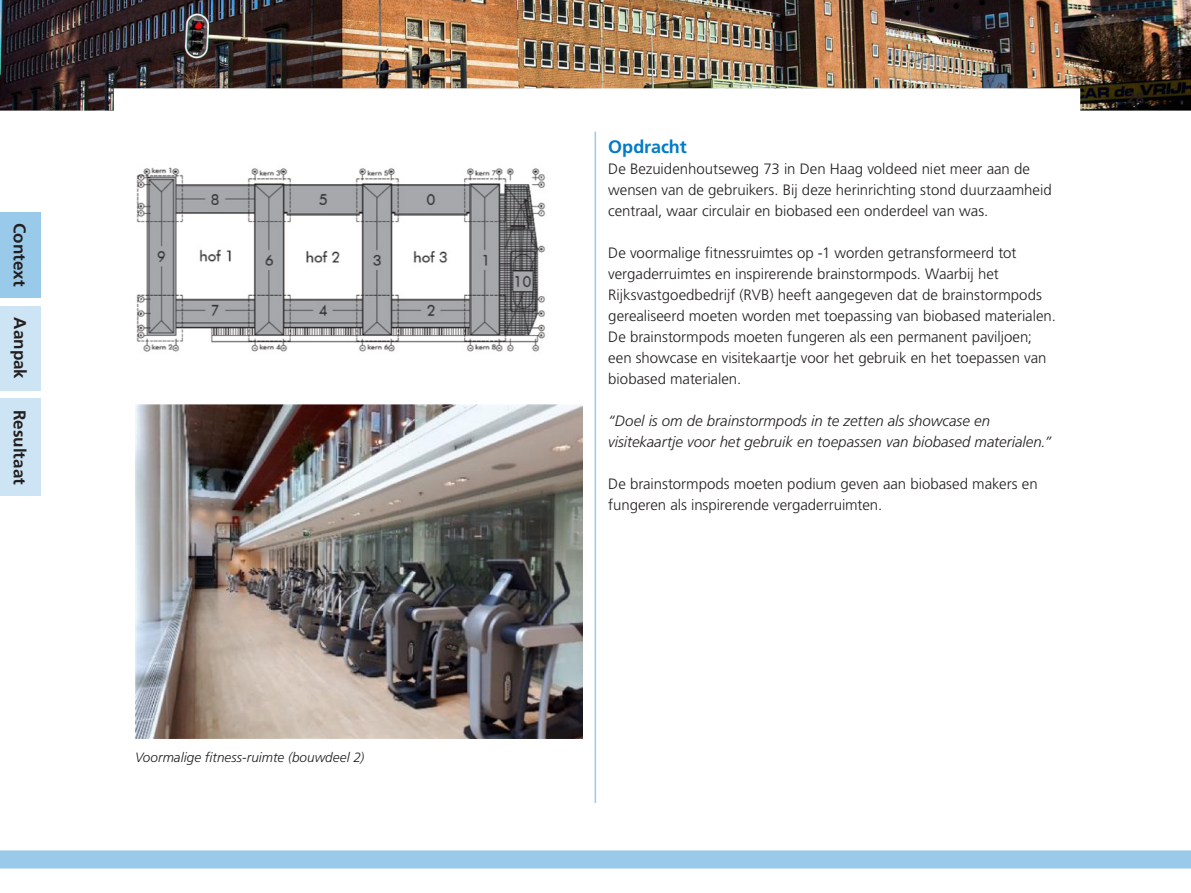
<style>
.page{position:relative;width:1191px;height:893px;background:#fff}
.page>*{position:absolute;margin:0;border:0;box-sizing:border-box;transform-origin:0 0}
.t1{font:700 18px "Frutiger LT Std";color:#007bc7}
.t2{font:700 16.95px "Frutiger LT Std";letter-spacing:-.005em;color:#231f20}
.t3{font:300 15px/21px "Frutiger LT Std";color:#231f20}
.t4{font:italic 300 15px/21px "Frutiger LT Std";color:#231f20}
.t5{font:700 15px "Frutiger LT Std";color:#231f20}
.t6{font:italic 300 13.5px "Frutiger LT Std";letter-spacing:.005em;color:#231f20}
</style>
<div class="page">
<img style="left:0;top:0;width:1191px;height:111px">
<div style="left:0;top:850px;width:1191px;height:18px;background:#99cae9"></div>
<hr style="left:594px;top:132px;width:2px;height:671px;background:#99cae9">
<img style="left:136px;top:167px;width:410px;height:185px">
<img style="left:135px;top:405px;width:448px;height:334px">
<div style="left:0;top:306px;width:40px;height:85px;background:#cce4f4"></div>
<div style="left:0;top:398px;width:40px;height:98px;background:#cce4f4"></div>
<div style="left:0;top:212px;width:40px;height:85px;background:#99cae9"></div>
<p class="t2" style="left:30px;top:223px;width:65px;rotate:90deg">Context</p>
<p class="t2" style="left:30px;top:317px;width:63px;rotate:90deg">Aanpak</p>
<p class="t2" style="left:30px;top:410px;width:76px;rotate:90deg">Resultaat</p>
<p class="t6" style="left:135px;top:749px;width:231px">Voormalige fitness-ruimte (bouwdeel 2)</p>
<p class="t1" style="left:608px;top:136px;width:80px">Opdracht</p>
<p class="t3" style="left:608px;top:158px;width:445px">De Bezuidenhoutseweg 73 in Den Haag voldeed niet meer aan de wensen van de gebruikers. Bij deze herinrichting stond duurzaamheid centraal, waar circulair en biobased een onderdeel van was.</p>
<p class="t3" style="left:608px;top:242px;width:449px">De voormalige fitnessruimtes op -1 worden getransformeerd tot vergaderruimtes en inspirerende brainstormpods. Waarbij het Rijksvastgoedbedrijf (RVB) heeft aangegeven dat de brainstormpods gerealiseerd moeten worden met toepassing van biobased materialen.<br>De brainstormpods moeten fungeren als een permanent paviljoen; een showcase en visitekaartje voor het gebruik en het toepassen van biobased materialen.</p>
<p class="t4" style="left:608px;top:410px;width:444px">“Doel is om de brainstormpods in te zetten als showcase en visitekaartje voor het gebruik en toepassen van biobased materialen.”</p>
<p class="t3" style="left:608px;top:473px;width:431px">De brainstormpods moeten podium geven aan biobased makers en fungeren als inspirerende vergaderruimten.</p>
<p class="t5" style="left:1127px;top:89px;width:18px">28</p>
</div>
